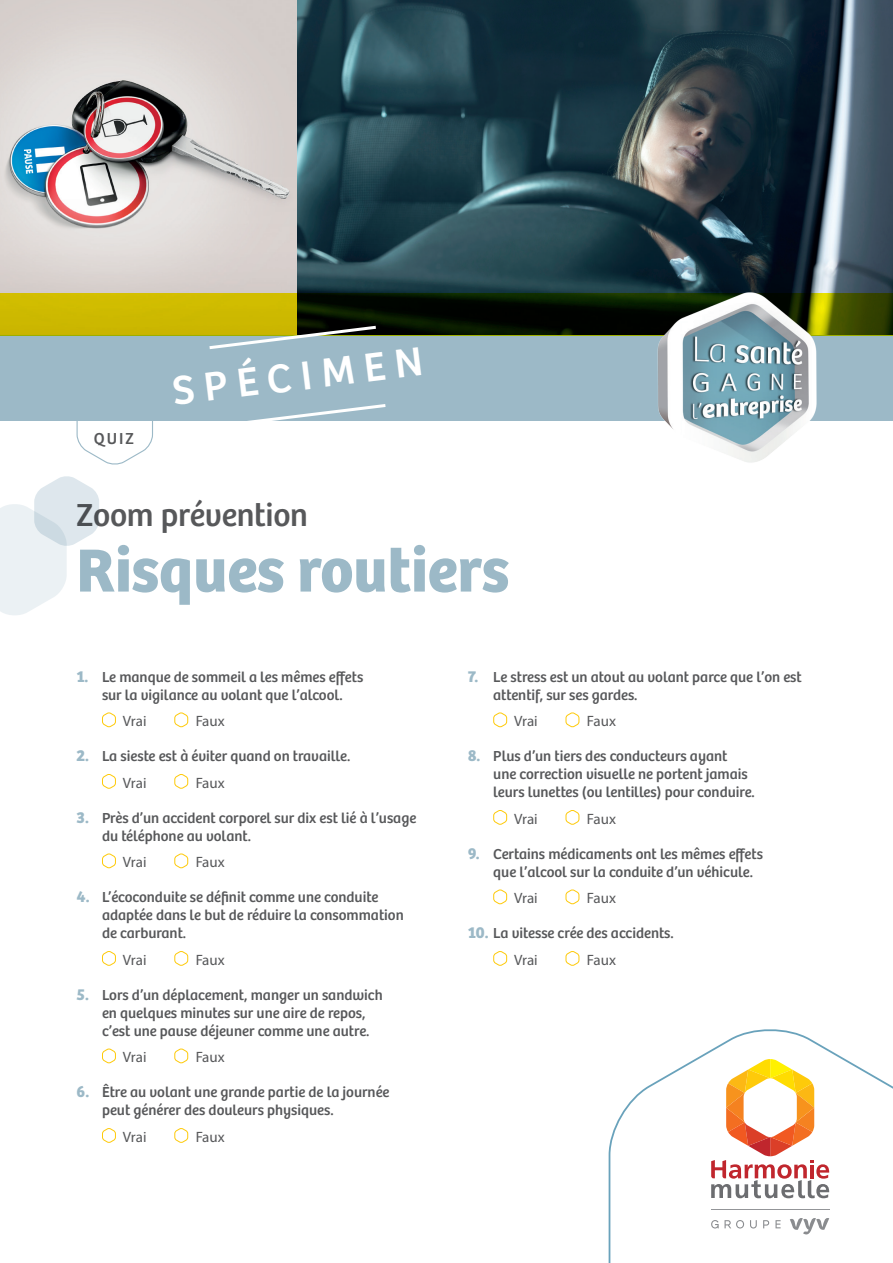
<style>
.page{position:relative;width:893px;height:1263px;background:#fff}
.page>*{position:absolute;margin:0;border:0;box-sizing:border-box;transform-origin:0 0}
.t1{font:700 63px "Bree";color:#9cb9c7}
._000-_Texte_courant{font:42px "Bree";color:#fff}
.t2{font:33px "Bree";letter-spacing:-.01em;color:#57585a}
.t3{font:16.5px "Bree";color:#57585a}
._01_titres_questions{font:15px/18px "Bree";color:#57585a}
._01_textes_questions{font:15px "Myriad Pro";letter-spacing:-.005em;color:#57585a}
.s1{font-weight:700;font-size:16.5px;color:#9cb9c7}
</style>
<div class="page">
<img style="left:0;top:0;width:298px;height:293px">
<img style="left:298px;top:0;width:595px;height:293px">
<svg style="left:102px;top:712px;width:14px;height:16px"></svg>
<svg style="left:174px;top:712px;width:15px;height:16px"></svg>
<svg style="left:102px;top:774px;width:14px;height:15px"></svg>
<svg style="left:174px;top:774px;width:15px;height:15px"></svg>
<svg style="left:102px;top:853px;width:14px;height:16px"></svg>
<svg style="left:174px;top:853px;width:15px;height:16px"></svg>
<svg style="left:102px;top:951px;width:14px;height:15px"></svg>
<svg style="left:174px;top:951px;width:15px;height:15px"></svg>
<svg style="left:102px;top:1048px;width:14px;height:16px"></svg>
<svg style="left:174px;top:1048px;width:15px;height:16px"></svg>
<svg style="left:102px;top:1128px;width:14px;height:15px"></svg>
<svg style="left:174px;top:1128px;width:15px;height:15px"></svg>
<svg style="left:493px;top:712px;width:15px;height:16px"></svg>
<svg style="left:565px;top:712px;width:15px;height:16px"></svg>
<svg style="left:493px;top:810px;width:15px;height:15px"></svg>
<svg style="left:565px;top:810px;width:15px;height:15px"></svg>
<svg style="left:493px;top:889px;width:15px;height:16px"></svg>
<svg style="left:565px;top:889px;width:15px;height:16px"></svg>
<svg style="left:493px;top:951px;width:15px;height:15px"></svg>
<svg style="left:565px;top:951px;width:15px;height:15px"></svg>
<svg style="left:0;top:476px;width:99px;height:139px"></svg>
<svg style="left:76px;top:421px;width:77px;height:44px"></svg>
<div style="left:0;top:336px;width:893px;height:85px;background:#9cb9c7"></div>
<svg style="left:0;top:293px;width:893px;height:43px;background:#5e5d00"></svg>
<img style="left:647px;top:288px;width:179px;height:175px">
<svg style="left:608px;top:1029px;width:285px;height:234px"></svg>
<svg style="left:206px;top:324px;width:173px;height:25px"></svg>
<svg style="left:248px;top:404px;width:138px;height:17px"></svg>
<p class="t3" style="left:94px;top:429px;width:42px">QUIZ</p>
<p class="_000-_Texte_courant" style="left:169px;top:366px;width:254px;rotate:-7deg">SPÉCIMEN</p>
<p class="t2" style="left:77px;top:495px;width:233px">Zoom prévention</p>
<p class="t1" style="left:77px;top:531px;width:434px">Risques routiers</p>
<p class="_01_titres_questions" style="left:77px;top:668px;width:288px;text-align:center"><span class="s1">1.</span> Le manque de sommeil a les mêmes effets sur la vigilance au volant que l’alcool.</p>
<p class="_01_textes_questions" style="left:123px;top:712px;width:25px">Vrai</p>
<p class="_01_textes_questions" style="left:196px;top:712px;width:31px">Faux</p>
<p class="_01_titres_questions" style="left:77px;top:747px;width:275px"><span class="s1">2.</span> La sieste est à éviter quand on travaille.</p>
<p class="_01_textes_questions" style="left:123px;top:773px;width:25px">Vrai</p>
<p class="_01_textes_questions" style="left:196px;top:773px;width:31px">Faux</p>
<p class="_01_titres_questions" style="left:102px;top:809px;width:316px;text-indent:-26px"><span class="s1">3.</span> Près d’un accident corporel sur dix est lié à l’usage du téléphone au volant.</p>
<p class="_01_textes_questions" style="left:123px;top:853px;width:25px">Vrai</p>
<p class="_01_textes_questions" style="left:196px;top:853px;width:31px">Faux</p>
<p class="_01_titres_questions" style="left:102px;top:888px;width:303px;text-indent:-26px"><span class="s1">4.</span> L’écoconduite se définit comme une conduite adaptée dans le but de réduire la consommation de carburant.</p>
<p class="_01_textes_questions" style="left:123px;top:950px;width:25px">Vrai</p>
<p class="_01_textes_questions" style="left:196px;top:950px;width:31px">Faux</p>
<p class="_01_titres_questions" style="left:102px;top:986px;width:282px;text-indent:-26px"><span class="s1">5.</span> Lors d’un déplacement, manger un sandwich en quelques minutes sur une aire de repos, c’est une pause déjeuner comme une autre.</p>
<p class="_01_textes_questions" style="left:123px;top:1048px;width:25px">Vrai</p>
<p class="_01_textes_questions" style="left:196px;top:1048px;width:31px">Faux</p>
<p class="_01_titres_questions" style="left:102px;top:1083px;width:289px;text-indent:-26px"><span class="s1">6.</span> Être au volant une grande partie de la journée peut générer des douleurs physiques.</p>
<p class="_01_textes_questions" style="left:123px;top:1127px;width:25px">Vrai</p>
<p class="_01_textes_questions" style="left:196px;top:1127px;width:31px">Faux</p>
<p class="_01_titres_questions" style="left:493px;top:668px;width:310px;text-indent:-26px"><span class="s1">7.</span> Le stress est un atout au volant parce que l’on est attentif, sur ses gardes.</p>
<p class="_01_textes_questions" style="left:514px;top:712px;width:25px">Vrai</p>
<p class="_01_textes_questions" style="left:587px;top:712px;width:31px">Faux</p>
<p class="_01_titres_questions" style="left:493px;top:747px;width:263px;text-indent:-26px"><span class="s1">8.</span> Plus d’un tiers des conducteurs ayant<br>une correction visuelle ne portent jamais leurs lunettes (ou lentilles) pour conduire.</p>
<p class="_01_textes_questions" style="left:514px;top:809px;width:25px">Vrai</p>
<p class="_01_textes_questions" style="left:587px;top:809px;width:31px">Faux</p>
<p class="_01_titres_questions" style="left:493px;top:845px;width:271px;text-indent:-26px"><span class="s1">9.</span> Certains médicaments ont les mêmes effets que l’alcool sur la conduite d’un véhicule.</p>
<p class="_01_textes_questions" style="left:514px;top:889px;width:25px">Vrai</p>
<p class="_01_textes_questions" style="left:587px;top:889px;width:31px">Faux</p>
<p class="_01_titres_questions" style="left:468px;top:924px;width:208px"><span class="s1">10.</span> La vitesse crée des accidents.</p>
<p class="_01_textes_questions" style="left:514px;top:950px;width:25px">Vrai</p>
<p class="_01_textes_questions" style="left:587px;top:950px;width:31px">Faux</p>
</div>
